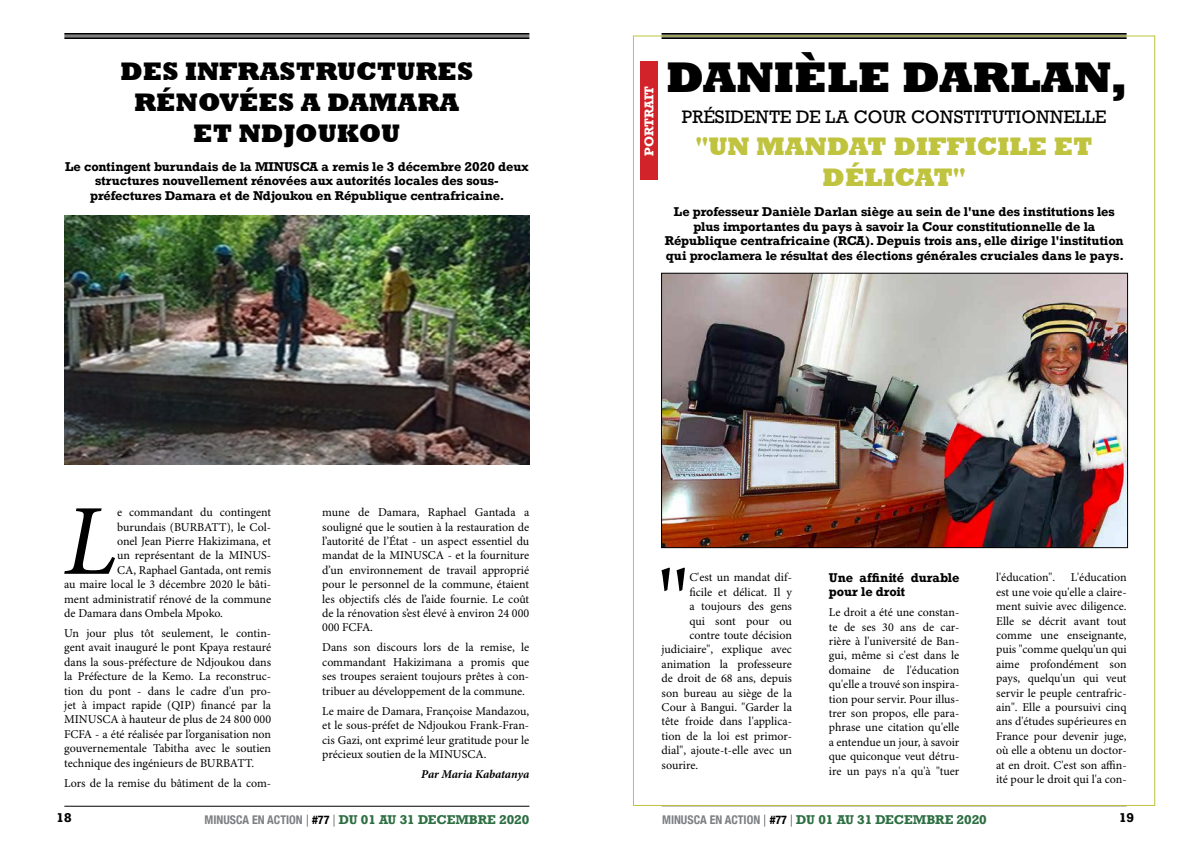
<style>
.page{position:relative;width:1191px;height:842px;background:#fff}
.page>*{position:absolute;margin:0;border:0;box-sizing:border-box;transform-origin:0 0}
.t1{font:italic 100.8px "Minion Pro";color:#000}
.t2{font:100.6px "Minion Pro";color:#000}
.t3{font:800 44px "Rockwell";color:#000}
.t4{font:800 26px/31.2px "Rockwell";color:#000;text-align:center}
.t5{font:800 26px/31.2px "Rockwell";color:#bfc33e;text-align:center}
.t6{font:17px "Rockwell";color:#000}
.t7{font:12px/14.4px "Minion Pro";color:#000;text-align:justify}
.t8{font:700 12px/14.4px "Rockwell";color:#000;text-align:center}
.t9{font:700 12px "Rockwell";color:#2d6f42}
.t10{font:italic 700 12px "Minion Pro";letter-spacing:-.01em;color:#000}
.t11{font:700 12px "Rockwell";color:#fff}
.s1{font-family:"Helvetica Neue";font-stretch:condensed;color:#7e8083}
.s2{font-family:"Helvetica Neue";font-weight:100;color:#000}
.s3{font-family:"Helvetica Neue";font-stretch:condensed;color:#000}
</style>
<div class="page">
<hr style="left:64px;top:806px;width:465px;height:1px;background:#000">
<hr style="left:64px;top:33px;width:465px;height:2px;background:#000">
<hr style="left:64px;top:36px;width:465px;height:1px;background:#000">
<hr style="left:64px;top:37px;width:465px;height:2px;background:#000">
<img style="left:64px;top:215px;width:465px;height:249px">
<hr style="left:661px;top:33px;width:465px;height:2px;background:#000">
<hr style="left:661px;top:37px;width:465px;height:2px;background:#000">
<div style="left:640px;top:62px;width:18px;height:118px;background:#d2232a"></div>
<img style="left:663px;top:275px;width:462px;height:271px">
<div style="left:661px;top:273px;width:466px;height:275px;border:1px solid #000"></div>
<h3 class="t4" style="left:120px;top:56px;width:355px">DES INFRASTRUCTURES<br>RÉNOVÉES A DAMARA<br>ET NDJOUKOU</h3>
<p class="t8" style="left:65px;top:159px;width:465px">Le contingent burundais de la MINUSCA a remis le 3 décembre 2020 deux structures nouvellement rénovées aux autorités locales des sous&shy;préfectures Damara et de Ndjoukou en République centrafricaine.</p>
<h1 class="t1" style="left:63px;top:473px;width:55px">L</h1>
<p class="t7" style="left:117px;top:506px;width:156px">e commandant du contingent</p>
<p class="t7" style="left:117px;top:520px;width:156px">burundais (BURBATT), le Col-</p>
<p class="t7" style="left:117px;top:534px;width:156px">onel Jean Pierre Hakizimana, et</p>
<p class="t7" style="left:117px;top:549px;width:156px">un représentant de la MINUS-</p>
<p class="t7" style="left:117px;top:563px;width:156px">CA, Raphael Gantada, ont remis</p>
<p class="t7" style="left:64px;top:578px;width:208px">au maire local le 3 décembre 2020 le bâti-</p>
<p class="t7" style="left:64px;top:592px;width:208px">ment administratif rénové de la commune</p>
<p class="t7" style="left:64px;top:606px;width:160px">de Damara dans Ombela Mpoko.</p>
<p class="t7" style="left:64px;top:626px;width:208px">Un jour plus tôt seulement, le contin&shy;gent avait inauguré le pont Kpaya restauré dans la sous-préfecture de Ndjoukou dans la Préfecture de la Kemo. La reconstruc&shy;tion du pont - dans le cadre d’un pro&shy;jet à impact rapide (QIP) financé par la MINUSCA à hauteur de plus de 24 800 000<br>FCFA - a été réalisée par l’organisation non gouvernementale Tabitha avec le soutien technique des ingénieurs de BURBATT.</p>
<p class="t7" style="left:64px;top:776px;width:208px">Lors de la remise du bâtiment de la com-</p>
<p class="t7" style="left:322px;top:506px;width:208px">mune de Damara, Raphael Gantada a souligné que le soutien à la restauration de l’autorité de l’État - un aspect essentiel du mandat de la MINUSCA - et la fourniture d’un environnement de travail approprié pour le personnel de la commune, étaient les objectifs clés de l’aide fournie. Le coût de la rénovation s’est élevé à environ 24 000<br>000 FCFA.</p>
<p class="t7" style="left:322px;top:641px;width:208px">Dans son discours lors de la remise, le commandant Hakizimana a promis que ses troupes seraient toujours prêtes à con&shy;tribuer au développement de la commune.</p>
<p class="t7" style="left:322px;top:704px;width:208px">Le maire de Damara, Françoise Mandazou, et le sous-préfet de Ndjoukou Frank-Fran&shy;cis Gazi, ont exprimé leur gratitude pour le précieux soutien de la MINUSCA.</p>
<p class="t10" style="left:421px;top:766px;width:109px">Par Maria Kabatanya</p>
<p class="t8" style="left:57px;top:810px;width:17px">18</p>
<p class="t9" style="left:205px;top:812px;width:326px"><span class="s1">MINUSCA EN ACTION</span> <span class="s2">|</span> <span class="s3">#77</span> <span class="s2">|</span> DU 01 AU 31 DECEMBRE 2020</p>
<p class="t11" style="left:641px;top:156px;width:71px;rotate:-90deg">PORTRAIT</p>
<h3 class="t3" style="left:665px;top:52px;width:463px">DANIÈLE DARLAN,</h3>
<h3 class="t6" style="left:682px;top:107px;width:426px">PRÉSIDENTE DE LA COUR CONSTITUTIONNELLE</h3>
<h3 class="t5" style="left:695px;top:131px;width:399px">"UN MANDAT DIFFICILE ET<br>DÉLICAT"</h3>
<p class="t8" style="left:665px;top:205px;width:460px">Le professeur Danièle Darlan siège au sein de l'une des institutions les plus importantes du pays à savoir la Cour constitutionnelle de la République centrafricaine (RCA). Depuis trois ans, elle dirige l'institution qui proclamera le résultat des élections générales cruciales dans le pays.</p>
<h2 class="t2" style="left:657px;top:547px;width:33px">"</h2>
<p class="t7" style="left:689px;top:571px;width:104px">C'est un mandat dif-</p>
<p class="t7" style="left:689px;top:585px;width:104px">ficile et délicat. Il y</p>
<p class="t7" style="left:689px;top:600px;width:104px">a toujours des gens</p>
<p class="t7" style="left:689px;top:614px;width:104px">qui sont pour ou</p>
<p class="t7" style="left:689px;top:628px;width:104px">contre toute décision</p>
<p class="t7" style="left:661px;top:643px;width:132px">judiciaire", explique avec</p>
<p class="t7" style="left:661px;top:657px;width:132px">animation la professeure</p>
<p class="t7" style="left:661px;top:672px;width:132px">de droit de 68 ans, depuis</p>
<p class="t7" style="left:661px;top:686px;width:132px">son bureau au siège de la</p>
<p class="t7" style="left:661px;top:700px;width:132px">Cour à Bangui. "Garder la</p>
<p class="t7" style="left:661px;top:715px;width:132px">tête froide dans l'applica-</p>
<p class="t7" style="left:661px;top:729px;width:132px">tion de la loi est primor-</p>
<p class="t7" style="left:661px;top:744px;width:132px">dial", ajoute-t-elle avec un</p>
<p class="t7" style="left:661px;top:758px;width:38px">sourire.</p>
<p class="t8" style="left:829px;top:570px;width:132px;text-align:left">Une affinité durable pour le droit</p>
<p class="t7" style="left:829px;top:606px;width:132px">Le droit a été une constan&shy;te de ses 30 ans de car&shy;rière à l'université de Ban&shy;gui, même si c'est dans le domaine de l'éducation qu'elle a trouvé son inspira&shy;tion pour servir. Pour illus&shy;trer son propos, elle para&shy;phrase une citation qu'elle a entendue un jour, à savoir que quiconque veut détru&shy;ire un pays n'a qu'à "tuer</p>
<p class="t7" style="left:996px;top:571px;width:60px">l'éducation".</p>
<p class="t7" style="left:996px;top:571px;width:132px;text-indent:75px">L'éducation est une voie qu'elle a claire&shy;ment suivie avec diligence.<br>Elle se décrit avant tout comme une enseignante, puis "comme quelqu'un qui aime profondément son pays, quelqu'un qui veut servir le peuple centrafric&shy;ain". Elle a poursuivi cinq ans d'études supérieures en France pour devenir juge, où elle a obtenu un doctor&shy;at en droit. C'est son affin&shy;ité pour le droit qui l'a con-</p>
<p class="t9" style="left:662px;top:812px;width:326px"><span class="s1">MINUSCA EN ACTION</span> <span class="s2">|</span> <span class="s3">#77</span> <span class="s2">|</span> DU 01 AU 31 DECEMBRE 2020</p>
<p class="t8" style="left:1119px;top:810px;width:17px">19</p>
</div>
